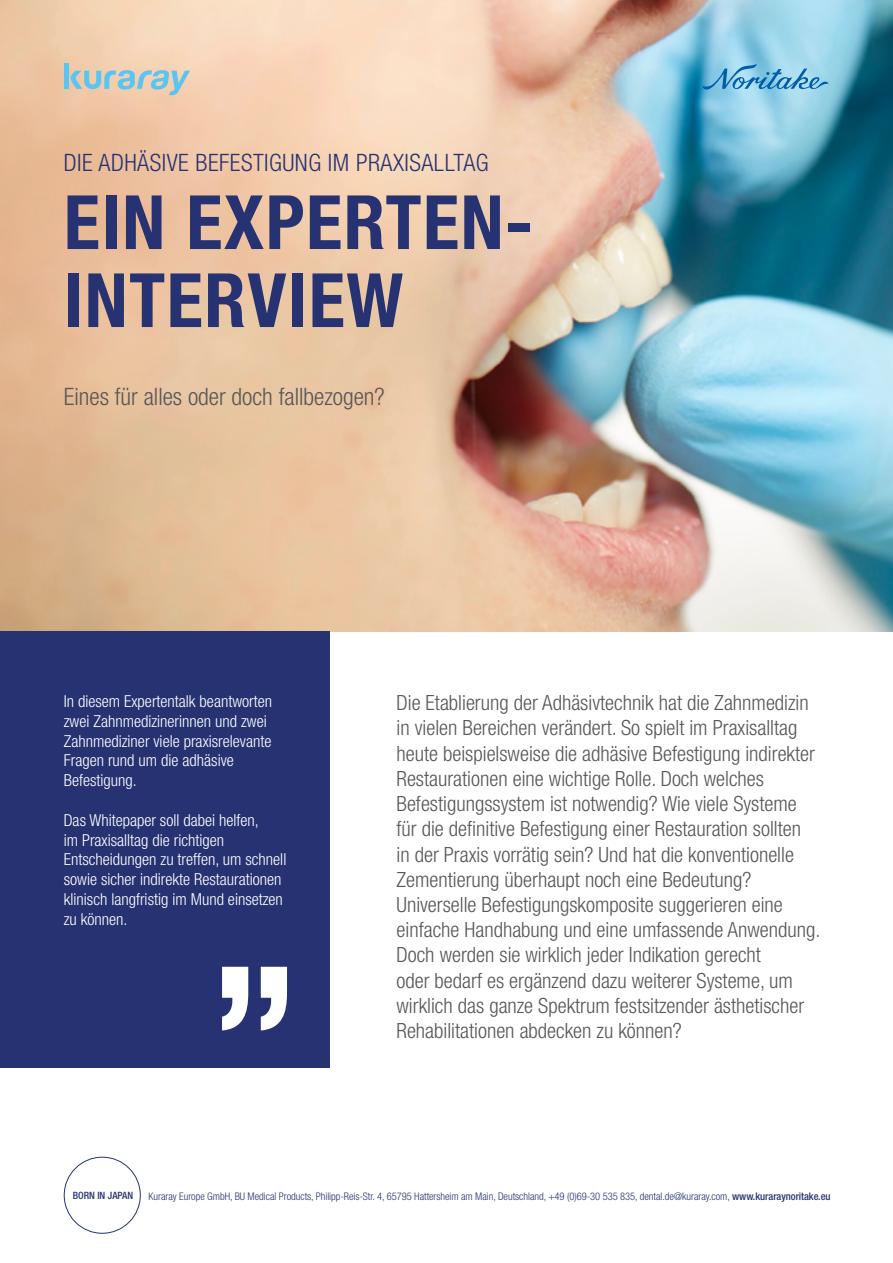
<style>
.page{position:relative;width:893px;height:1263px;background:#fff}
.page>*{position:absolute;margin:0;border:0;box-sizing:border-box;transform-origin:0 0}
.t1{font:700 condensed 75px/78px "Helvetica Neue LT Std";letter-spacing:.02em;color:#263272}
.t2{font:300 condensed 24px "Helvetica Neue LT Std";letter-spacing:.02em;color:#263272}
.t3{font:300 condensed 24px "Helvetica Neue LT Std";color:#575756}
.t4{font:300 condensed 21px/25.2px "Helvetica Neue LT Std";color:#575756}
.t5{font:300 condensed 16.5px/19.8px "Helvetica Neue LT Std";color:#fff}
.t6{font:300 condensed 10.5px "Helvetica Neue LT Std";letter-spacing:-.005em;color:#263272}
.t7{font:500 condensed 10.05px "Helvetica Neue LT Std";color:#263272}
.s1{font-weight:500}
</style>
<div class="page">
<img style="left:0;top:0;width:893px;height:631px">
<svg style="left:702px;top:64px;width:126px;height:26px;background:#74b7da"></svg>
<div style="left:64px;top:64px;width:5px;height:25px;background:#5bc5f2"></div>
<svg style="left:71px;top:70px;width:119px;height:25px;background:#b7c9c7"></svg>
<div style="left:64px;top:1157px;width:77px;height:77px;border:1px solid #263272;border-radius:50%"></div>
<div style="left:0;top:631px;width:330px;height:437px;background:#263272"></div>
<svg style="left:222px;top:967px;width:65px;height:63px"></svg>
<p class="t2" style="left:64px;top:149px;width:426px">DIE ADHÄSIVE BEFESTIGUNG IM PRAXISALLTAG</p>
<h1 class="t1" style="left:64px;top:182px;width:471px">EIN EXPERTEN-<br>INTERVIEW</h1>
<p class="t3" style="left:64px;top:383px;width:323px">Eines für alles oder doch fallbezogen?</p>
<p class="t5" style="left:64px;top:691px;width:210px">In diesem Expertentalk beantworten zwei Zahnmedizinerinnen und zwei<br>Zahnmediziner viele praxisrelevante<br>Fragen rund um die adhäsive<br>Befestigung.</p>
<p class="t5" style="left:64px;top:810px;width:224px">Das Whitepaper soll dabei helfen,<br>im Praxisalltag die richtigen<br>Entscheidungen zu treffen, um schnell sowie sicher indirekte Restaurationen klinisch langfristig im Mund einsetzen zu können.</p>
<p class="t4" style="left:396px;top:690px;width:425px">Die Etablierung der Adhäsivtechnik hat die Zahnmedizin in vielen Bereichen verändert. So spielt im Praxisalltag heute beispielsweise die adhäsive Befestigung indirekter Restaurationen eine wichtige Rolle. Doch welches Befestigungssystem ist notwendig? Wie viele Systeme für die definitive Befestigung einer Restauration sollten<br>in der Praxis vorrätig sein? Und hat die konventionelle Zementierung überhaupt noch eine Bedeutung?<br>Universelle Befestigungskomposite suggerieren eine einfache Handhabung und eine umfassende Anwendung.<br>Doch werden sie wirklich jeder Indikation gerecht<br>oder bedarf es ergänzend dazu weiterer Systeme, um wirklich das ganze Spektrum festsitzender ästhetischer Rehabilitationen abdecken zu können?</p>
<p class="t7" style="left:73px;top:1190px;width:62px">BORN IN JAPAN</p>
<p class="t6" style="left:148px;top:1190px;width:684px">Kuraray Europe GmbH, BU Medical Products, Philipp-Reis-Str. 4, 65795 Hattersheim am Main, Deutschland, +49 (0)69-30 535 835, dental.de@kuraray.com, <span class="s1">www.kuraraynoritake.eu</span></p>
</div>
